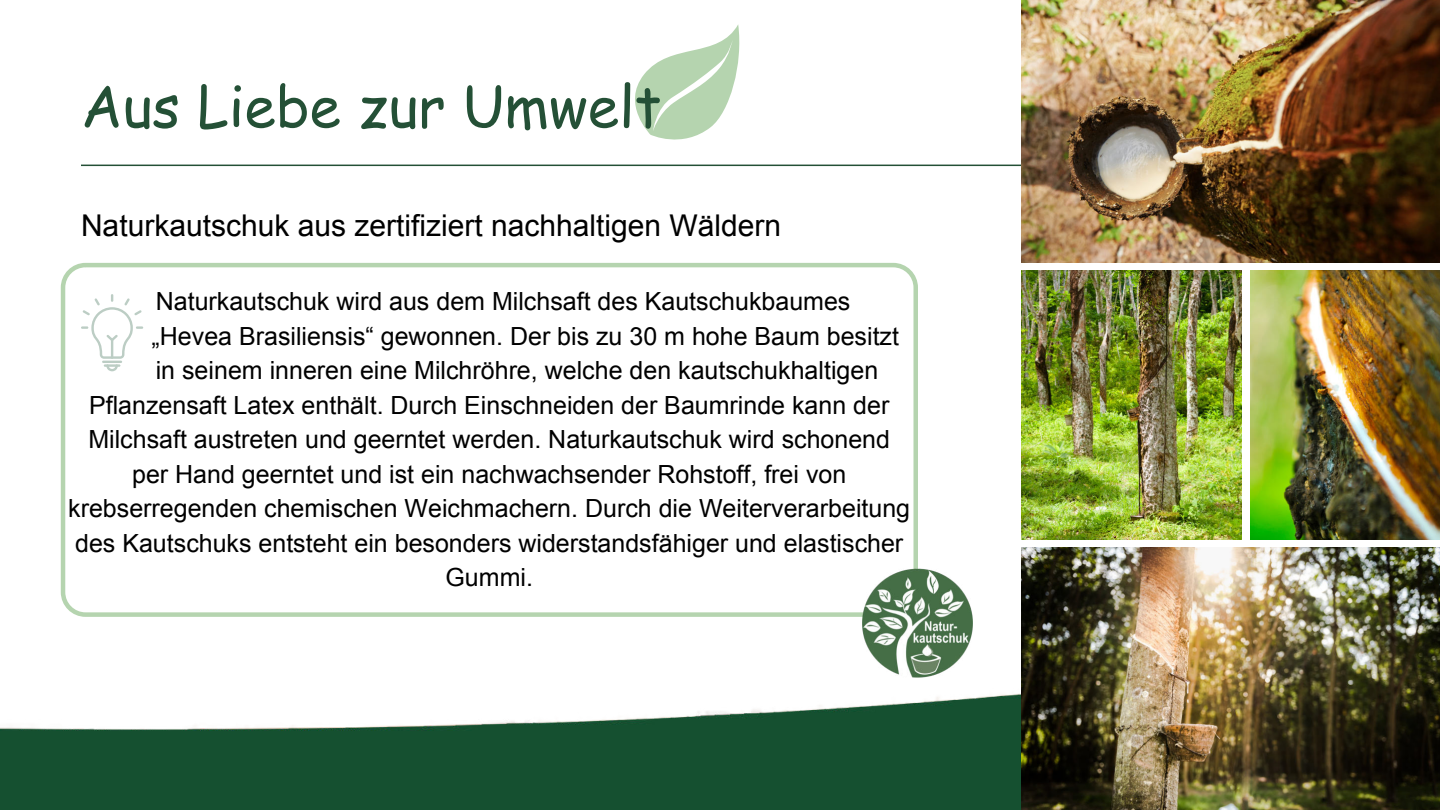
<style>
.page{position:relative;width:1440px;height:810px;background:#fff}
.page>*{position:absolute;margin:0;border:0;box-sizing:border-box;transform-origin:0 0}
.t1{font:57px "Comic Sans MS";color:#245036}
.t2{font:30px "Arial";color:#000}
.t3{font:25px "Arial";color:#000}
</style>
<div class="page">
<img style="left:0;top:613px;width:1021px;height:197px">
<hr style="left:81px;top:165px;width:1324px;height:1px;background:#245036">
<svg style="left:635px;top:24px;width:105px;height:116px"></svg>
<svg style="left:61px;top:263px;width:857px;height:354px"></svg>
<svg style="left:81px;top:294px;width:62px;height:77px"></svg>
<img style="left:863px;top:568px;width:109px;height:110px">
<img style="left:1022px;top:270px;width:220px;height:269px">
<img style="left:1251px;top:271px;width:189px;height:269px">
<img style="left:1022px;top:0;width:418px;height:262px">
<img style="left:1021px;top:547px;width:419px;height:263px">
<h1 class="t1" style="left:81px;top:64px;width:582px">Aus Liebe zur Umwelt</h1>
<p class="t2" style="left:81px;top:206px;width:702px">Naturkautschuk aus zertifiziert nachhaltigen Wäldern</p>
<p class="t3" style="left:156px;top:285px;width:696px">Naturkautschuk wird aus dem Milchsaft des Kautschukbaumes</p>
<p class="t3" style="left:152px;top:319px;width:749px">„Hevea Brasiliensis“ gewonnen. Der bis zu 30 m hohe Baum besitzt</p>
<p class="t3" style="left:156px;top:354px;width:724px">in seinem inneren eine Milchröhre, welche den kautschukhaltigen</p>
<p class="t3" style="left:89px;top:388px;width:802px">Pflanzensaft Latex enthält. Durch Einschneiden der Baumrinde kann der</p>
<p class="t3" style="left:88px;top:423px;width:803px">Milchsaft austreten und geerntet werden. Naturkautschuk wird schonend</p>
<p class="t3" style="left:132px;top:457px;width:716px">per Hand geerntet und ist ein nachwachsender Rohstoff, frei von</p>
<p class="t3" style="left:68px;top:492px;width:843px">krebserregenden chemischen Weichmachern. Durch die Weiterverarbeitung</p>
<p class="t3" style="left:75px;top:526px;width:830px">des Kautschuks entsteht ein besonders widerstandsfähiger und elastischer</p>
<p class="t3" style="left:446px;top:561px;width:89px">Gummi.</p>
</div>
